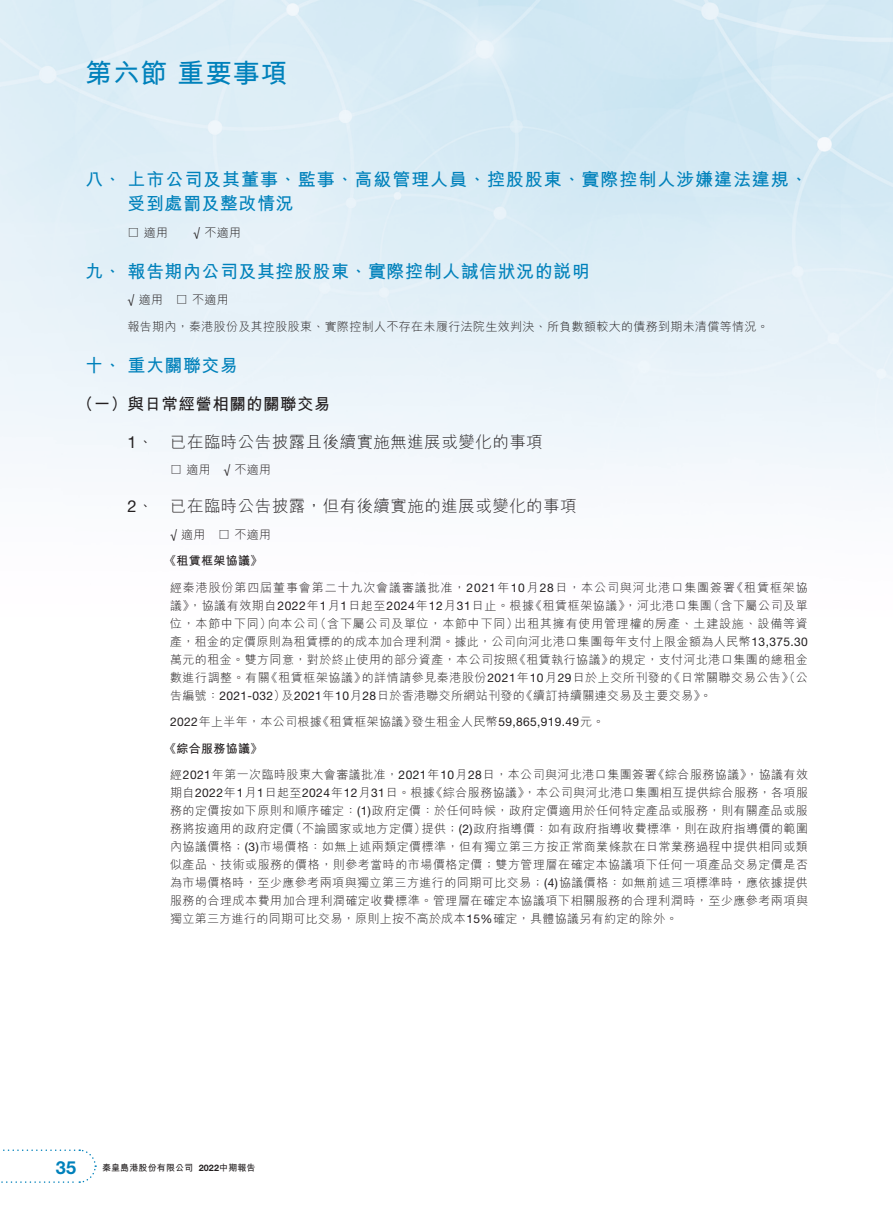
<style>
.page{position:relative;width:893px;height:1212px;background:#fff}
.page>*{position:absolute;margin:0;border:0;box-sizing:border-box;transform-origin:0 0}
.t1{font:700 27px "M Hei HK";letter-spacing:.03em;color:#0081bb}
.t2{font:700 18px/24px "M Hei HK";letter-spacing:.05em;color:#0081bb}
.t3{font:700 18px "M Hei HK";letter-spacing:.03em;color:#0081bb}
.t4{font:700 18px "Helvetica Neue LT Std";color:#0081bb}
.t5{font:300 16.5px "M Hei HK";letter-spacing:.03em;color:#231f20}
.t6{font:700 16.5px "M Hei HK";letter-spacing:.03em;color:#231f20}
.t7{font:300 12px/18px "M Hei HK";letter-spacing:.04em;color:#231f20}
.t8{font:300 12px/18px "M Hei HK";letter-spacing:.065em;color:#231f20}
.t9{font:12px "Helvetica Neue LT Std";letter-spacing:.03em;color:#231f20}
.t10{font:300 12px/18px "M Hei HK";letter-spacing:.075em;color:#231f20}
.t11{font:700 12px "M Hei HK";letter-spacing:.03em;color:#231f20}
.t12{font:700 9px "M Hei HK";letter-spacing:.015em;color:#231f20}
.t13{font:700 9px "Helvetica Neue LT Std";color:#231f20}
.s1{font-family:"Helvetica Neue LT Std";font-weight:400}
.s2{font-family:"M Hei HK";font-weight:300}
.s3{font-family:"M Hei HK"}
</style>
<div class="page">
<svg style="left:1px;top:1149px;width:96px;height:34px"></svg>
<h1 class="t1" style="left:85px;top:53px;width:204px">第六節重要事項</h1>
<h2 class="t2" style="left:128px;top:166px;width:682px;text-indent:-43px">八、上市公司及其董事、監事、高級管理人員、控股股東、實際控制人涉嫌違法違規、受到處罰及整改情況</h2>
<p class="t7" style="left:193px;top:223px;width:49px"><span class="s1">√</span> 不適用</p>
<p class="t7" style="left:128px;top:223px;width:42px">□ 適用</p>
<h2 class="t3" style="left:85px;top:258px;width:506px">九、報告期內公司及其控股股東、實際控制人誠信狀況的說明</h2>
<p class="t7" style="left:176px;top:291px;width:55px">□ 不適用</p>
<p class="t7" style="left:128px;top:291px;width:37px"><span class="s1">√</span> 適用</p>
<p class="t7" style="left:128px;top:317px;width:643px">報告期內，秦港股份及其控股股東、實際控制人不存在未履行法院生效判決、所負數額較大的債務到期未清償等情況。</p>
<h2 class="t3" style="left:85px;top:352px;width:155px">十、重大關聯交易</h2>
<h3 class="t6" style="left:77px;top:392px;width:255px">（一）與日常經營相關的關聯交易</h3>
<h3 class="t5" style="left:170px;top:433px;width:374px">已在臨時公告披露且後續實施無進展或變化的事項</h3>
<h3 class="t5" style="left:128px;top:433px;width:28px">、<span class="s1">1</span></h3>
<h3 class="t5" style="left:128px;top:498px;width:28px">、<span class="s1">2</span></h3>
<p class="t7" style="left:170px;top:461px;width:42px">□ 適用</p>
<h3 class="t5" style="left:170px;top:498px;width:408px">已在臨時公告披露，但有後續實施的進展或變化的事項</h3>
<p class="t7" style="left:223px;top:461px;width:49px"><span class="s1">√</span> 不適用</p>
<p class="t7" style="left:170px;top:525px;width:37px"><span class="s1">√</span> 適用</p>
<p class="t11" style="left:164px;top:552px;width:100px">《租賃框架協議《</p>
<p class="t7" style="left:218px;top:525px;width:55px">□ 不適用</p>
<p class="t10" style="left:708px;top:578px;width:101px;text-indent:-538px">經秦港股份第四屆董事會第二十九次會議審議批准，<span class="s1">2021</span>年<span class="s1">10</span>月<span class="s1">28</span>日，本公司與河北港口集團簽署<br>（含下屬公司及單</p>
<p class="t7" style="left:731px;top:578px;width:78px">《租賃框架協</p>
<p class="t8" style="left:515px;top:596px;width:295px;text-indent:-344px">議，》協議有效期自<span class="s1">2022</span>年<span class="s1">1</span>月<span class="s1">1</span>日起至<span class="s1">2024</span>年<span class="s1">12</span>月<span class="s1">31</span>日止。根據<br>出租其擁有使用管理權的房產、土建設施、設備等資</p>
<p class="t7" style="left:530px;top:596px;width:183px">《租賃框架協議，》河北港口集團</p>
<p class="t7" style="left:170px;top:614px;width:103px">位，本節中下同）</p>
<p class="t7" style="left:170px;top:632px;width:639px">產，租金的定價原則為租賃標的的成本加合理利潤。據此，公司向河北港口集團每年支付上限金額為人民幣<span class="s1">13,375.30</span></p>
<p class="t7" style="left:609px;top:650px;width:200px">的規定，支付河北港口集團的總租金</p>
<p class="t8" style="left:314px;top:614px;width:205px">（含下屬公司及單位，本節中下同）</p>
<p class="t7" style="left:268px;top:614px;width:52px">向本公司</p>
<p class="t7" style="left:170px;top:650px;width:349px">萬元的租金。雙方同意，對於終止使用的部分資產，本公司按照</p>
<p class="t7" style="left:514px;top:650px;width:101px">《租賃執行協議》</p>
<p class="t7" style="left:362px;top:668px;width:312px">的詳情請參見秦港股份<span class="s1">2021</span>年<span class="s1">10</span>月<span class="s1">29</span>日於上交所刊發的</p>
<p class="t7" style="left:668px;top:668px;width:141px">《日常關聯交易公告》（公</p>
<p class="t7" style="left:266px;top:668px;width:101px">《租賃框架協議》</p>
<p class="t7" style="left:170px;top:668px;width:101px">數進行調整。有關</p>
<p class="t7" style="left:521px;top:686px;width:193px">《續訂持續關連交易及主要交易。《</p>
<p class="t7" style="left:281px;top:686px;width:245px">及<span class="s1">2021</span>年<span class="s1">10</span>月<span class="s1">28</span>日於香港聯交所網站刊發的</p>
<p class="t9" style="left:170px;top:688px;width:117px"><span class="s2">告編號：</span>2021-032<span class="s2">）</span></p>
<p class="t7" style="left:170px;top:713px;width:153px"><span class="s1">2022</span>年上半年，本公司根據</p>
<p class="t11" style="left:164px;top:740px;width:100px">《綜合服務協議《</p>
<p class="t9" style="left:412px;top:715px;width:194px"><span class="s2">發生租金人民幣</span>59,865,919.49<span class="s2">元。</span></p>
<p class="t7" style="left:318px;top:713px;width:100px">《租賃框架協議》</p>
<p class="t7" style="left:431px;top:766px;width:379px;text-indent:-261px">經<span class="s1">2021</span>年第一次臨時股東大會審議批准，<span class="s1">2021</span>年<span class="s1">10</span>月<span class="s1">28</span>日，本公司與河北港口集團簽署<br>《綜合服務協議，》本公司與河北港口集團相互提供綜合服務，各項服</p>
<p class="t7" style="left:653px;top:766px;width:157px">《綜合服務協議，》協議有效</p>
<p class="t9" style="left:170px;top:786px;width:266px"><span class="s2">期自</span>2022<span class="s2">年</span>1<span class="s2">月</span>1<span class="s2">日起至</span>2024<span class="s2">年</span>12<span class="s2">月</span>31<span class="s2">日。根據</span></p>
<p class="t7" style="left:170px;top:802px;width:639px;text-align:right">務的定價按如下原則和順序確定： <span class="s1">)1(</span> 政府定價：於任何時候，政府定價適用於任何特定產品或服務，則有關產品或服提供；<span class="s1">( )2</span> 政府指導價：如有政府指導收費標準，則在政府指導價的範圍</p>
<p class="t7" style="left:290px;top:820px;width:138px">（不論國家或地方定價）</p>
<p class="t7" style="left:170px;top:820px;width:639px">務將按適用的政府定價<br>內協議價格；<span class="s1">( )3</span> 市場價格：如無上述兩類定價標準，但有獨立第三方按正常商業條款在日常業務過程中提供相同或類似產品、技術或服務的價格，則參考當時的市場價格定價；雙方管理層在確定本協議項下任何一項產品交易定價是否為市場價格時，至少應參考兩項與獨立第三方進行的同期可比交易；<span class="s1">( )4</span> 協議價格：如無前述三項標準時，應依據提供服務的合理成本費用加合理利潤確定收費標準。管理層在確定本協議項下相關服務的合理利潤時，至少應參考兩項與獨立第三方進行的同期可比交易，原則上按不高於成本<span class="s1">15%</span>確定，具體協議另有約定的除外。</p>
<h2 class="t4" style="left:56px;top:1156px;width:22px">35</h2>
<p class="t12" style="left:102px;top:1161px;width:93px">秦皇島港股份有限公司</p>
<p class="t13" style="left:199px;top:1162px;width:58px">2022<span class="s3">中期報告</span></p>
</div>
